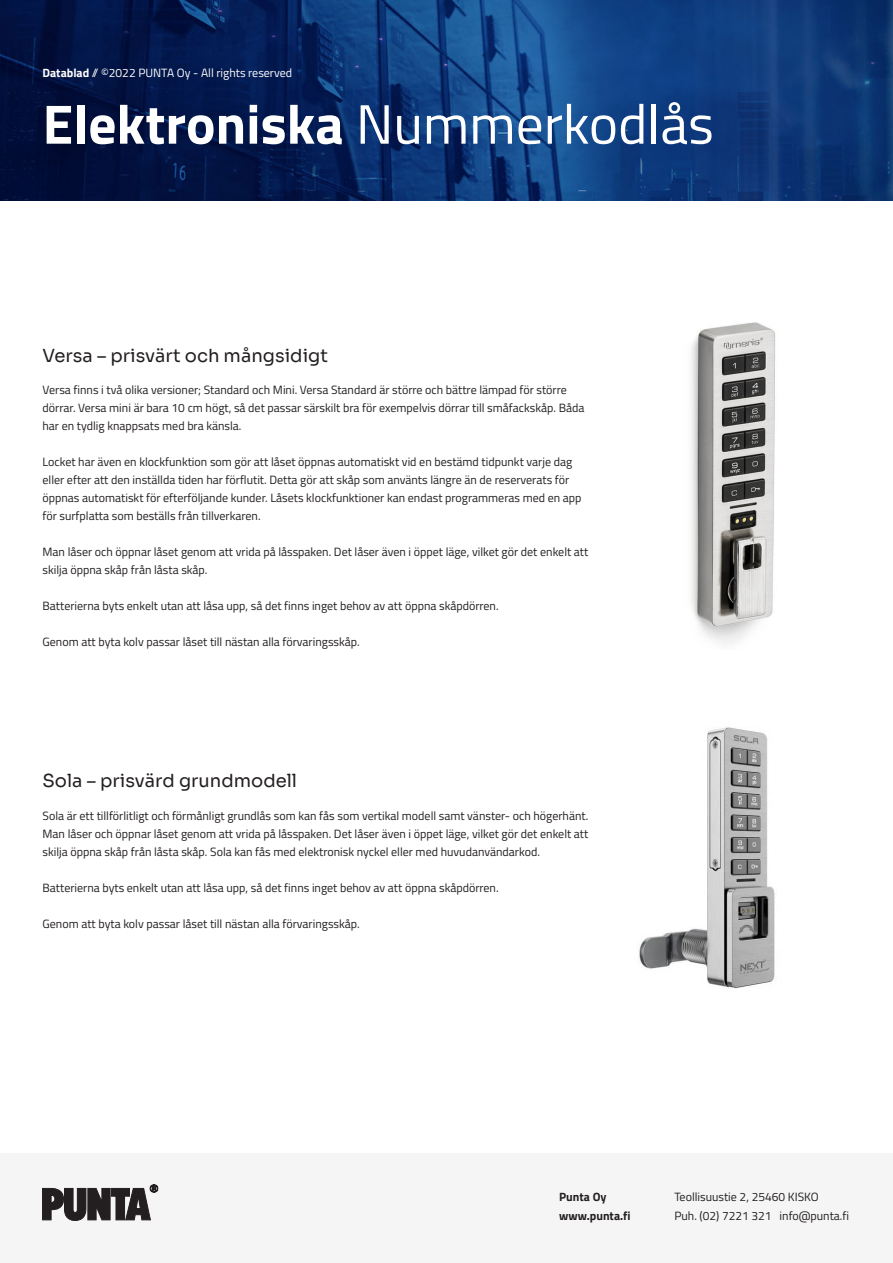
<style>
.page{position:relative;width:893px;height:1263px;background:#fff}
.page>*{position:absolute;margin:0;border:0;box-sizing:border-box;transform-origin:0 0}
.t1{font:700 55.5px "Titillium Web";color:#fff}
.t2{font:18px "Sora";color:#231f20}
.t3{font:12px/18px "Titillium Web";color:#231f20}
.t4{font:12px "Titillium Web";color:#fff}
.t5{font:700 12px/19px "Titillium Web";color:#231f20}
.s1{font-weight:700}
.s2{font-weight:400}
</style>
<div class="page">
<img style="left:0;top:0;width:893px;height:201px">
<div style="left:0;top:1153px;width:893px;height:110px;background:#f5f5f5"></div>
<svg style="left:43px;top:1184px;width:115px;height:37px"></svg>
<img style="left:639px;top:727px;width:136px;height:262px">
<img style="left:691px;top:322px;width:84px;height:322px">
<p class="t4" style="left:43px;top:64px;width:251px"><span class="s1">Datablad</span> // ©2022 PUNTA Oy - All rights reserved</p>
<h1 class="t1" style="left:43px;top:82px;width:673px">Elektroniska <span class="s2">Nummerkodlås</span></h1>
<h2 class="t2" style="left:43px;top:341px;width:287px">Versa – prisvärt och mångsidigt</h2>
<p class="t3" style="left:43px;top:381px;width:543px">Versa finns i två olika versioner; Standard och Mini. Versa Standard är större och bättre lämpad för större dörrar. Versa mini är bara 10 cm högt, så det passar särskilt bra för exempelvis dörrar till småfackskåp. Båda har en tydlig knappsats med bra känsla.</p>
<p class="t3" style="left:43px;top:453px;width:541px">Locket har även en klockfunktion som gör att låset öppnas automatiskt vid en bestämd tidpunkt varje dag eller efter att den inställda tiden har förflutit. Detta gör att skåp som använts längre än de reserverats för öppnas automatiskt för efterföljande kunder. Låsets klockfunktioner kan endast programmeras med en app för surfplatta som beställs från tillverkaren.</p>
<p class="t3" style="left:43px;top:543px;width:547px">Man låser och öppnar låset genom att vrida på låsspaken. Det låser även i öppet läge, vilket gör det enkelt att skilja öppna skåp från låsta skåp.</p>
<p class="t3" style="left:43px;top:597px;width:458px">Batterierna byts enkelt utan att låsa upp, så det finns inget behov av att öppna skåpdörren.</p>
<p class="t3" style="left:43px;top:633px;width:319px">Genom att byta kolv passar låset till nästan alla förvaringsskåp.</p>
<h2 class="t2" style="left:43px;top:766px;width:256px">Sola – prisvärd grundmodell</h2>
<p class="t3" style="left:43px;top:806px;width:547px;text-align:justify">Sola är ett tillförlitligt och förmånligt grundlås som kan fås som vertikal modell samt vänster- och högerhänt.<br>Man låser och öppnar låset genom att vrida på låsspaken. Det låser även i öppet läge, vilket gör det enkelt att skilja öppna skåp från låsta skåp. Sola kan fås med elektronisk nyckel eller med huvudanvändarkod.</p>
<p class="t3" style="left:43px;top:878px;width:458px">Batterierna byts enkelt utan att låsa upp, så det finns inget behov av att öppna skåpdörren.</p>
<p class="t3" style="left:43px;top:914px;width:319px">Genom att byta kolv passar låset till nästan alla förvaringsskåp.</p>
<p class="t5" style="left:559px;top:1187px;width:73px">Punta Oy www.punta.fi</p>
<p class="t3" style="left:674px;top:1187px;width:176px;line-height:19px">Teollisuustie 2, 25460 KISKO<br>Puh. (02) 7221 321 info@punta.fi</p>
</div>
